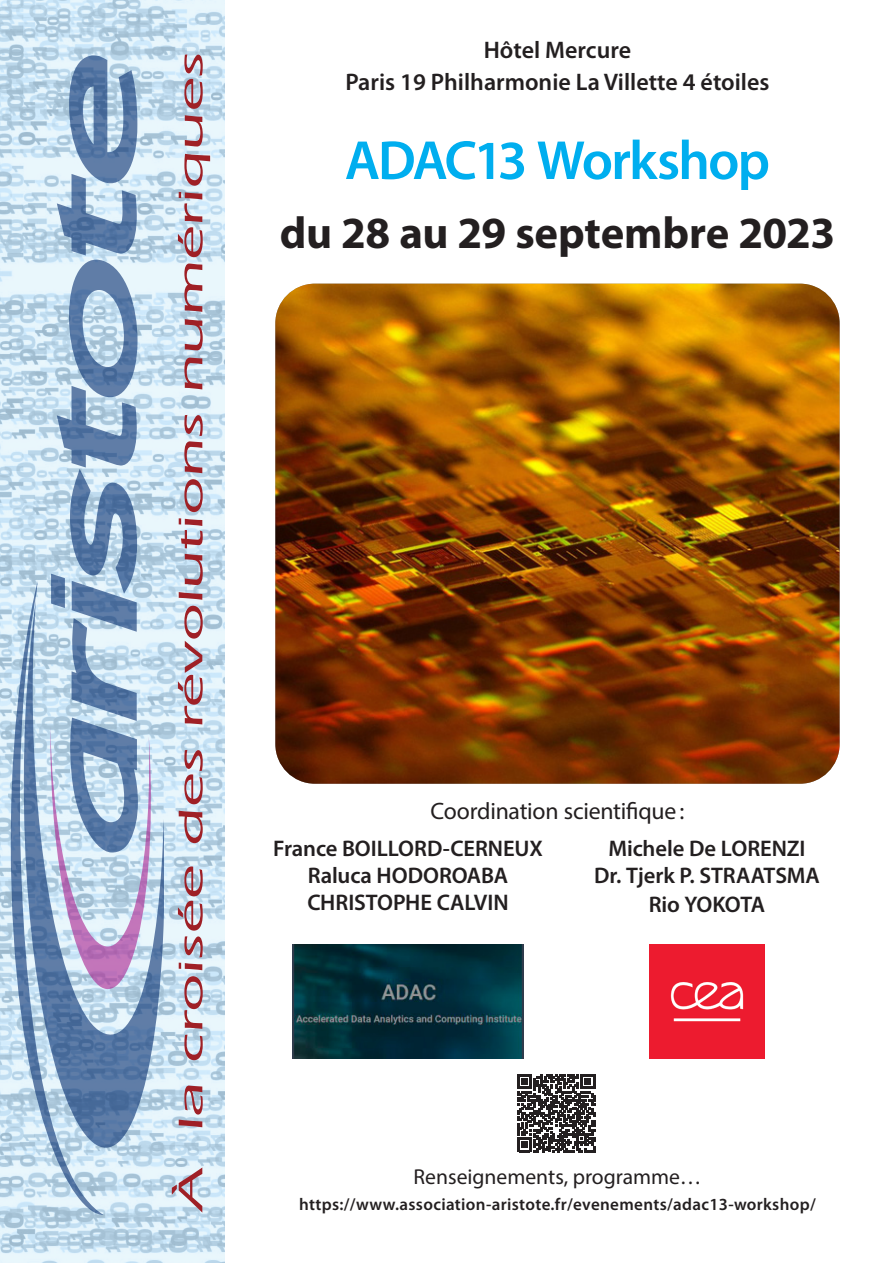
<style>
.page{position:relative;width:893px;height:1263px;background:#fff}
.page>*{position:absolute;margin:0;border:0;box-sizing:border-box;transform-origin:0 0}
.t1{font:600 55.5px "Myriad Pro";letter-spacing:-.035em;color:#00aeef}
.t2{font:700 44.7px "Myriad Pro";letter-spacing:-.005em;color:#231f20}
.t3{font:500 35.4px "ITC Eras Std";color:#9f2026;scale:1.83 1}
.t4{font:600 24px/31.8px "Myriad Pro";color:#231f20;text-align:center}
.t5{font:23.85px "Myriad Pro";letter-spacing:-.01em;color:#231f20}
.t6{font:600 22.65px "Myriad Pro";letter-spacing:-.005em;color:#231f20}
.t7{font:21.6px "Myriad Pro";color:#231f20}
.t8{font:600 17.1px "Myriad Pro";letter-spacing:.02em;color:#231f20}
</style>
<div class="page">
<img style="left:0;top:0;width:225px;height:1263px">
<svg style="left:11px;top:55px;width:153px;height:1160px;background:#a5bfd7"></svg>
<svg style="left:50px;top:726px;width:103px;height:264px;background:#adb7d5"></svg>
<img style="left:275px;top:284px;width:565px;height:500px">
<svg style="left:519px;top:1074px;width:77px;height:79px"></svg>
<svg style="left:517px;top:1074px;width:78px;height:78px"></svg>
<img style="left:650px;top:944px;width:114px;height:115px">
<img style="left:293px;top:944px;width:230px;height:115px">
<p class="t3" style="left:171px;top:1210px;width:634px;rotate:-90deg">À la croisée des révolutions numériques</p>
<p class="t4" style="left:345px;top:34px;width:426px">Hôtel Mercure<br>Paris 19 Philharmonie La Villette 4 étoiles</p>
<p class="t1" style="left:345px;top:125px;width:427px">ADAC13 Workshop</p>
<p class="t2" style="left:280px;top:204px;width:557px">du 28 au 29 septembre 2023</p>
<p class="t5" style="left:431px;top:796px;width:255px">Coordination scientifique:</p>
<p class="t6" style="left:273px;top:834px;width:271px">France BOILLORD-CERNEUX</p>
<p class="t6" style="left:308px;top:861px;width:202px">Raluca HODOROABA</p>
<p class="t6" style="left:307px;top:888px;width:203px">CHRISTOPHE CALVIN</p>
<p class="t6" style="left:608px;top:834px;width:199px">Michele De LORENZI</p>
<p class="t6" style="left:594px;top:861px;width:227px">Dr. Tjerk P. STRAATSMA</p>
<p class="t6" style="left:649px;top:890px;width:118px">Rio YOKOTA</p>
<p class="t7" style="left:414px;top:1163px;width:289px">Renseignements, programme…</p>
<p class="t8" style="left:299px;top:1193px;width:518px">https://www.association-aristote.fr/evenements/adac13-workshop/</p>
</div>
